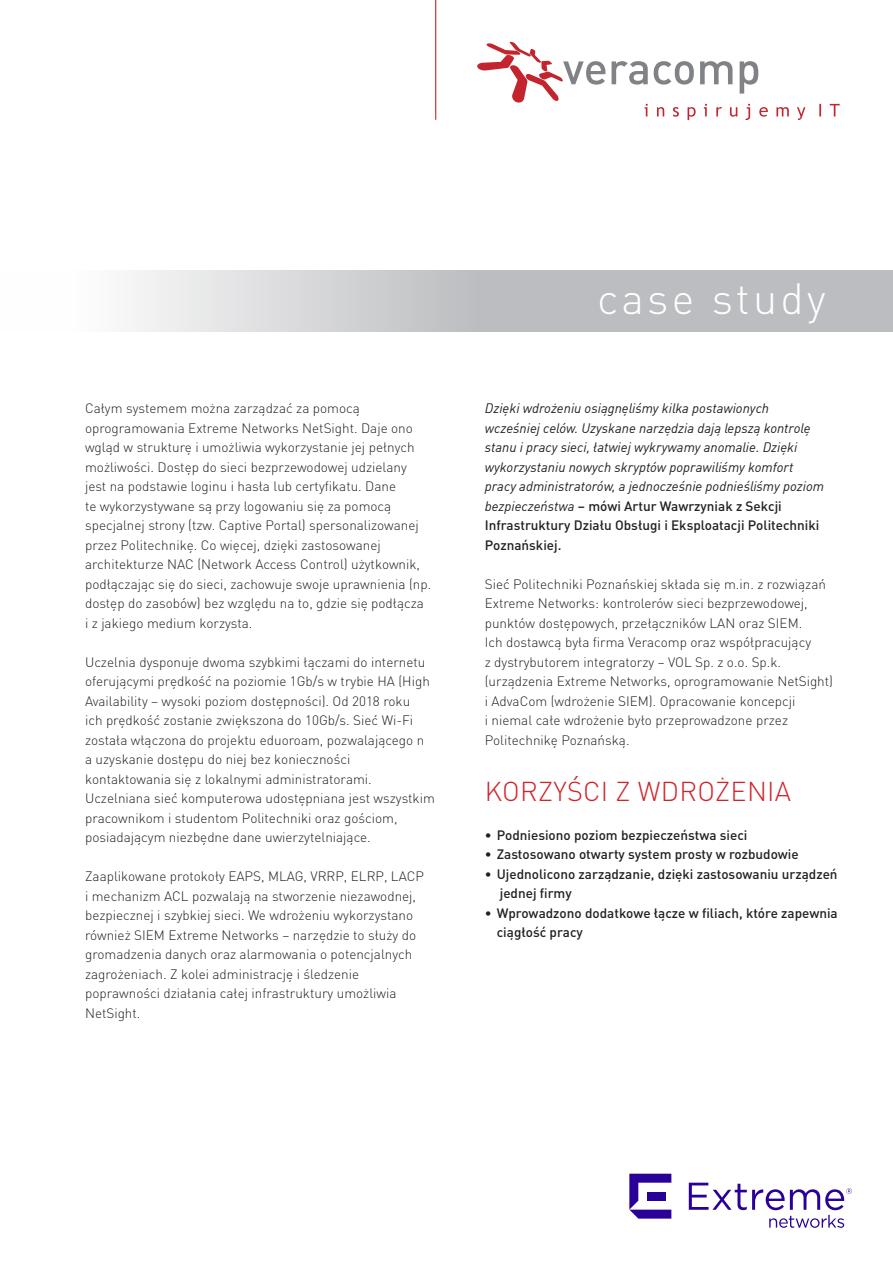
<style>
.page{position:relative;width:893px;height:1263px;background:#fff}
.page>*{position:absolute;margin:0;border:0;box-sizing:border-box;transform-origin:0 0}
.t1{font:300 43.2px "DIN Pro";letter-spacing:.075em;color:#fff}
.t2{font:300 27px "DIN Pro";letter-spacing:.01em;color:#d1232a}
.t3{font:300 13.5px/19.5px "DIN Pro";color:#231f20}
.t4{font:italic 13.5px/19.5px "DIN Offc Pro";color:#231f20}
.t5{font:500 13.5px/19.5px "DIN Pro";color:#231f20}
.s1{font-family:"DIN Pro";font-weight:500;font-style:normal}
</style>
<div class="page">
<svg style="left:132px;top:270px;width:761px;height:62px;background:#c8c9cc"></svg>
<svg style="left:645px;top:104px;width:195px;height:16px"></svg>
<svg style="left:477px;top:42px;width:128px;height:61px"></svg>
<svg style="left:612px;top:61px;width:36px;height:24px"></svg>
<svg style="left:654px;top:61px;width:40px;height:24px"></svg>
<svg style="left:700px;top:61px;width:32px;height:23px"></svg>
<svg style="left:740px;top:61px;width:18px;height:33px"></svg>
<hr style="left:435px;top:0;width:1px;height:120px;background:#d1232a">
<svg style="left:629px;top:1174px;width:42px;height:44px"></svg>
<svg style="left:689px;top:1183px;width:163px;height:45px"></svg>
<p class="t3" style="left:85px;top:398px;width:348px">Całym systemem można zarządzać za pomocą oprogramowania Extreme Networks NetSight. Daje ono wgląd w strukturę i umożliwia wykorzystanie jej pełnych możliwości. Dostęp do sieci bezprzewodowej udzielany jest na podstawie loginu i hasła lub certyfikatu. Dane<br>te wykorzystywane są przy logowaniu się za pomocą specjalnej strony (tzw. Captive Portal) spersonalizowanej przez Politechnikę. Co więcej, dzięki zastosowanej architekturze NAC (Network Access Control) użytkownik, podłączając się do sieci, zachowuje swoje uprawnienia (np. dostęp do zasobów) bez względu na to, gdzie się podłącza<br>i z jakiego medium korzysta.</p>
<p class="t3" style="left:85px;top:651px;width:351px">Uczelnia dysponuje dwoma szybkimi łączami do internetu oferującymi prędkość na poziomie 1Gb/s w trybie HA (High Availability – wysoki poziom dostępności). Od 2018 roku<br>ich prędkość zostanie zwiększona do 10Gb/s. Sieć Wi-Fi została włączona do projektu eduoroam, pozwalającego n<br>a uzyskanie dostępu do niej bez konieczności kontaktowania się z lokalnymi administratorami.<br>Uczelniana sieć komputerowa udostępniana jest wszystkim pracownikom i studentom Politechniki oraz gościom, posiadającym niezbędne dane uwierzytelniające.</p>
<p class="t3" style="left:85px;top:866px;width:340px">Zaaplikowane protokoły EAPS, MLAG, VRRP, ELRP, LACP i mechanizm ACL pozwalają na stworzenie niezawodnej, bezpiecznej i szybkiej sieci. We wdrożeniu wykorzystano również SIEM Extreme Networks – narzędzie to służy do gromadzenia danych oraz alarmowania o potencjalnych zagrożeniach. Z kolei administrację i śledzenie poprawności działania całej infrastruktury umożliwia NetSight.</p>
<p class="t1" style="left:597px;top:269px;width:230px">case study</p>
<p class="t4" style="left:485px;top:397px;width:341px">Dzięki wdrożeniu osiągnęliśmy kilka postawionych wcześniej celów. Uzyskane narzędzia dają lepszą kontrolę stanu i pracy sieci, łatwiej wykrywamy anomalie. Dzięki wykorzystaniu nowych skryptów poprawiliśmy komfort pracy administratorów, a jednocześnie podnieśliśmy poziom bezpieczeństwa <span class="s1">– mówi Artur Wawrzyniak z Sekcji Infrastruktury Działu Obsługi i Eksploatacji Politechniki Poznańskiej.</span></p>
<p class="t3" style="left:485px;top:573px;width:350px">Sieć Politechniki Poznańskiej składa się m.in. z rozwiązań Extreme Networks: kontrolerów sieci bezprzewodowej, punktów dostępowych, przełączników LAN oraz SIEM.<br>Ich dostawcą była firma Veracomp oraz współpracujący<br>z dystrybutorem integratorzy – VOL Sp. z o.o. Sp.k. (urządzenia Extreme Networks, oprogramowanie NetSight) i AdvaCom (wdrożenie SIEM). Opracowanie koncepcji<br>i niemal całe wdrożenie było przeprowadzone przez Politechnikę Poznańską.</p>
<p class="t2" style="left:485px;top:773px;width:308px">KORZYŚCI Z WDROŻENIA</p>
<p class="t5" style="left:485px;top:825px;width:264px">• Podniesiono poziom bezpieczeństwa sieci</p>
<p class="t5" style="left:485px;top:844px;width:315px">• Zastosowano otwarty system prosty w rozbudowie</p>
<p class="t5" style="left:500px;top:864px;width:339px;text-indent:-15px">• Ujednolicono zarządzanie, dzięki zastosowaniu urządzeń jednej firmy</p>
<p class="t5" style="left:485px;top:903px;width:354px">• Wprowadzono dodatkowe łącze w filiach, które zapewnia</p>
<p class="t5" style="left:497px;top:922px;width:88px">ciągłość pracy</p>
</div>
